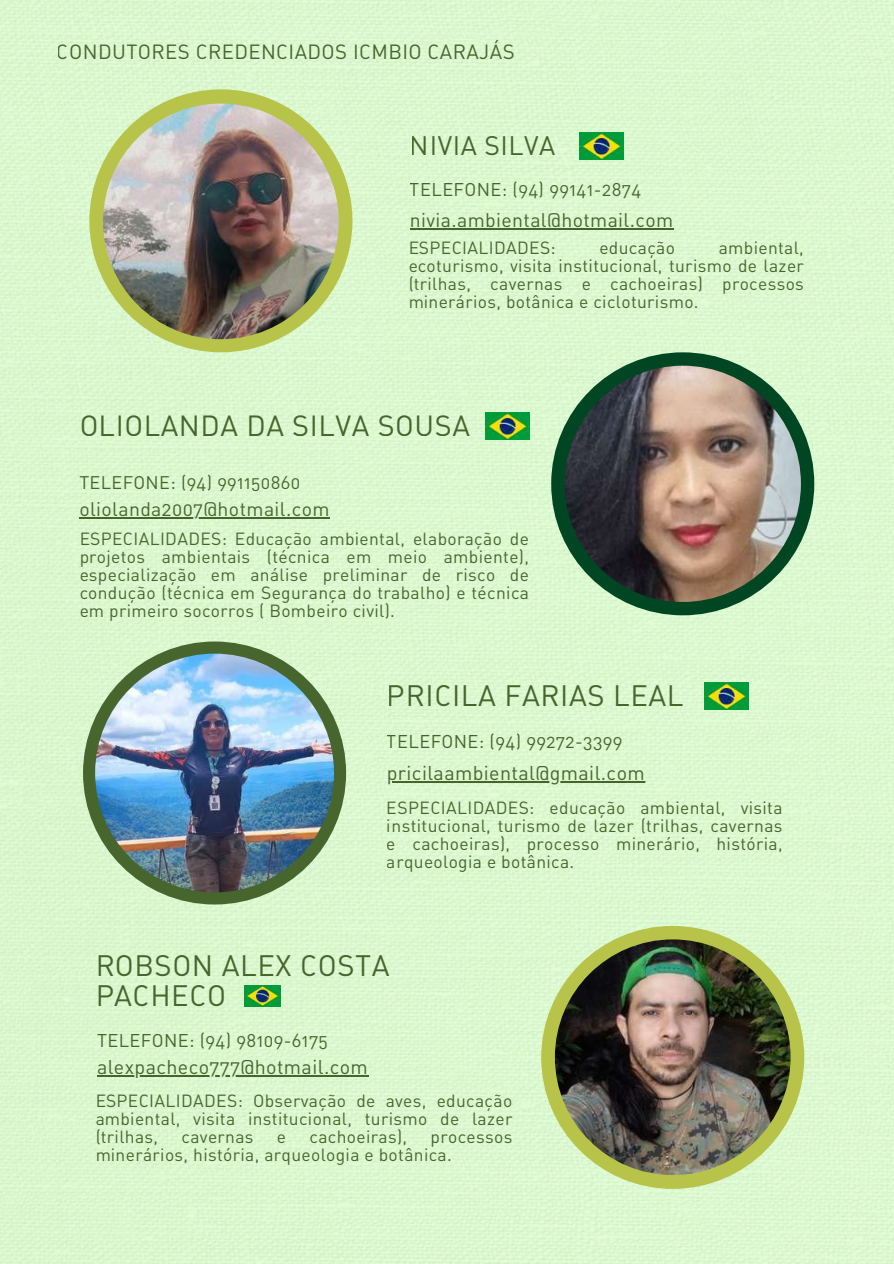
<style>
.page{position:relative;width:894px;height:1264px;background:#fff}
.page>*{position:absolute;margin:0;border:0;box-sizing:border-box;transform-origin:0 0}
.t1{font:29.25px/30.5px "DIN Regular Alternate";letter-spacing:.02em;color:#44642c}
.t2{font:28.8px "DIN Regular Alternate";letter-spacing:.02em;color:#44642c}
.t3{font:26.4px "DIN Regular Alternate";letter-spacing:.02em;color:#44642c}
.t4{font:20.25px "DIN Regular Alternate";letter-spacing:.02em;color:#44642c}
.t5{font:19.65px "DIN Regular Alternate";letter-spacing:.02em;color:#44642c}
.t6{font:19.5px "DIN Regular Alternate";letter-spacing:.02em;color:#44642c}
.t7{font:18.3px "DIN Regular Alternate";letter-spacing:.02em;color:#44642c}
.t8{font:18px "DIN Regular Alternate";letter-spacing:.02em;color:#44642c}
.t9{font:17.4px/18px "DIN Regular Alternate";letter-spacing:.02em;color:#44642c;text-align:justify}
</style>
<div class="page">
<div style="left:0;top:0;width:893px;height:1263px;background:#dbf8cf"></div>
<div style="left:89px;top:89px;width:263px;height:263px;background:#b7c449;border-radius:50%"></div>
<img style="left:103px;top:104px;width:235px;height:235px;border-radius:50%">
<img style="left:579px;top:133px;width:44px;height:27px">
<div style="left:551px;top:352px;width:263px;height:263px;background:#014622;border-radius:50%"></div>
<img style="left:564px;top:366px;width:236px;height:236px;border-radius:50%">
<img style="left:485px;top:412px;width:44px;height:27px">
<div style="left:83px;top:641px;width:263px;height:263px;background:#46662e;border-radius:50%"></div>
<img style="left:95px;top:653px;width:239px;height:239px;border-radius:50%">
<img style="left:704px;top:682px;width:43px;height:27px">
<div style="left:541px;top:925px;width:263px;height:263px;background:#b7c449;border-radius:50%"></div>
<img style="left:554px;top:939px;width:236px;height:235px;border-radius:50%">
<img style="left:244px;top:985px;width:36px;height:21px">
<hr style="left:409px;top:228px;width:236px;height:1px;background:#44642c">
<svg style="left:645px;top:228px;width:28px;height:1px"></svg>
<hr style="left:79px;top:517px;width:251px;height:2px;background:#44642c">
<hr style="left:387px;top:781px;width:258px;height:2px;background:#44642c">
<hr style="left:97px;top:1075px;width:271px;height:2px;background:#44642c">
<p class="t4" style="left:57px;top:39px;width:459px">CONDUTORES CREDENCIADOS ICMBIO CARAJÁS</p>
<h3 class="t3" style="left:409px;top:129px;width:147px">NIVIA SILVA</h3>
<p class="t7" style="left:409px;top:178px;width:233px">TELEFONE: (94) 99141-2874</p>
<p class="t6" style="left:409px;top:208px;width:265px">nivia.ambiental@hotmail.com</p>
<p class="t9" style="left:408px;top:238px;width:397px;text-indent:310px">ambiental, ecoturismo, visita institucional, turismo de lazer (trilhas, cavernas e cachoeiras) processos minerários, botânica e cicloturismo.</p>
<p class="t9" style="left:408px;top:238px;width:149px">ESPECIALIDADES:</p>
<p class="t9" style="left:599px;top:238px;width:77px">educação</p>
<h2 class="t2" style="left:79px;top:407px;width:392px">OLIOLANDA DA SILVA SOUSA</h2>
<p class="t8" style="left:79px;top:471px;width:222px">TELEFONE: (94) 991150860</p>
<p class="t6" style="left:79px;top:496px;width:251px">oliolanda2007@hotmail.com</p>
<p class="t9" style="left:79px;top:529px;width:451px">ESPECIALIDADES: Educação ambiental, elaboração de projetos ambientais (técnica em meio ambiente), especialização em análise preliminar de risco de condução (técnica em Segurança do trabalho) e técnica em primeiro socorros ( Bombeiro civil).</p>
<h1 class="t1" style="left:387px;top:679px;width:298px">PRICILA FARIAS LEAL</h1>
<p class="t7" style="left:387px;top:730px;width:237px">TELEFONE: (94) 99272-3399</p>
<p class="t5" style="left:387px;top:760px;width:259px">pricilaambiental@gmail.com</p>
<p class="t9" style="left:387px;top:798px;width:397px">ESPECIALIDADES: educação ambiental, visita institucional, turismo de lazer (trilhas, cavernas e cachoeiras), processo minerário, história, arqueologia e botânica.</p>
<h1 class="t1" style="left:95px;top:949px;width:296px">ROBSON ALEX COSTA<br>PACHECO</h1>
<p class="t7" style="left:97px;top:1028px;width:232px">TELEFONE: (94) 98109-6175</p>
<p class="t5" style="left:97px;top:1054px;width:272px">alexpacheco777@hotmail.com</p>
<p class="t9" style="left:95px;top:1091px;width:418px">ESPECIALIDADES: Observação de aves, educação ambiental, visita institucional, turismo de lazer (trilhas,</p>
<p class="t9" style="left:181px;top:1127px;width:74px">cavernas</p>
<p class="t9" style="left:277px;top:1127px;width:11px">e</p>
<p class="t9" style="left:309px;top:1127px;width:99px">cachoeiras),</p>
<p class="t9" style="left:95px;top:1127px;width:418px;text-indent:335px">processos minerários, história, arqueologia e botânica.</p>
</div>
